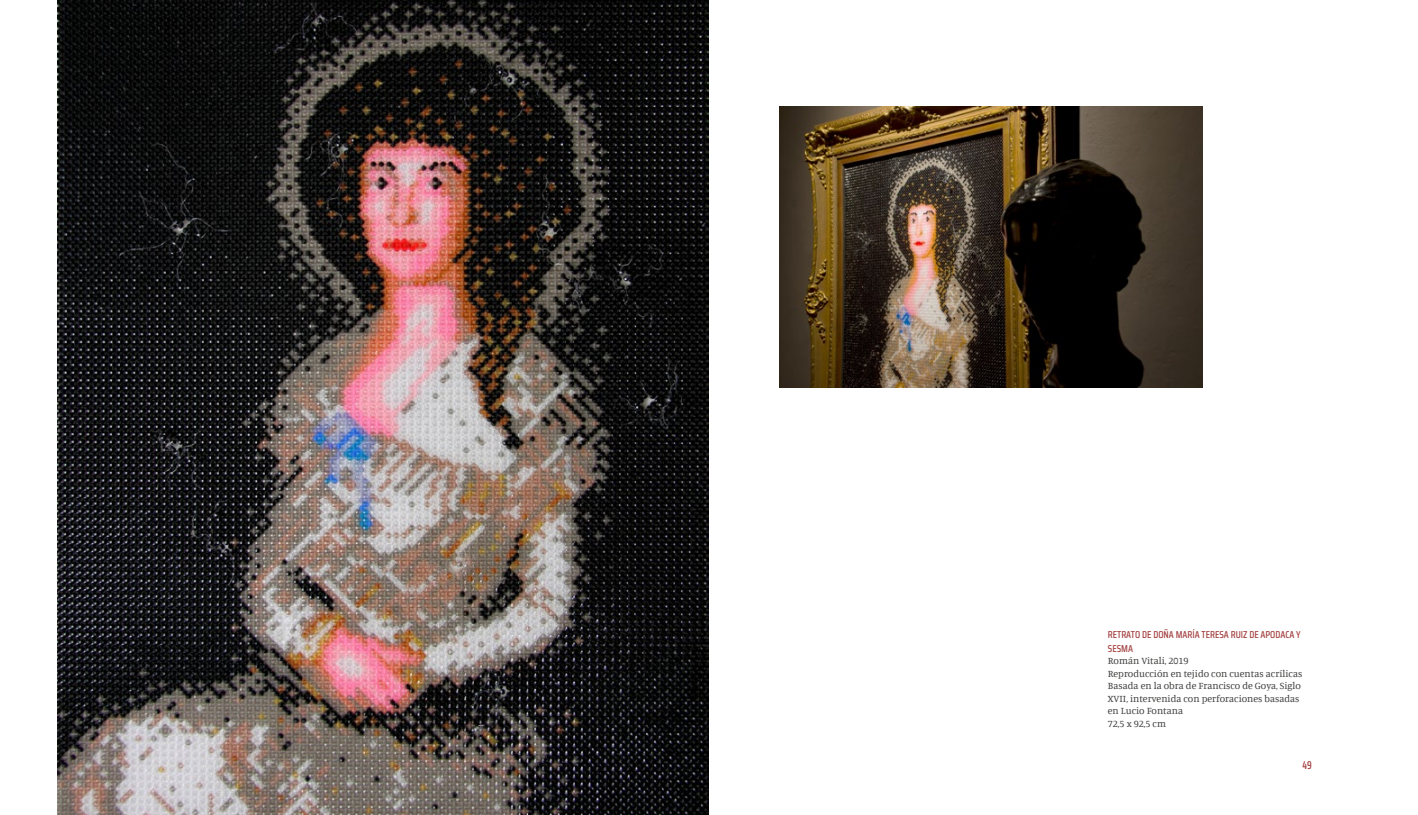
<style>
.page{position:relative;width:1418px;height:815px;background:#fff}
.page>*{position:absolute;margin:0;border:0;box-sizing:border-box;transform-origin:0 0}
.t1{font:500 11.25px "Saira Condensed";color:#a33f3f}
.t2{font:10px/12.5px "Manuale";color:#3c3c3b}
.t3{font:500 10px/13.8px "Saira Condensed";color:#a33f3f}
</style>
<div class="page">
<img style="left:780px;top:106px;width:422px;height:282px">
<img style="left:57px;top:0;width:652px;height:815px">
<p class="t3" style="left:1107px;top:627px;width:194px">RETRATO DE DOÑA MARÍA TERESA RUIZ DE APODACA Y<br>SESMA</p>
<p class="t2" style="left:1107px;top:654px;width:196px">Román Vitali, 2019<br>Reproducción en tejido con cuentas acrílicas<br>Basada en la obra de Francisco de Goya, Siglo<br>XVII, intervenida con perforaciones basadas en Lucio Fontana<br>72,5 x 92,5 cm</p>
<p class="t1" style="left:1302px;top:757px;width:11px">49</p>
</div>
